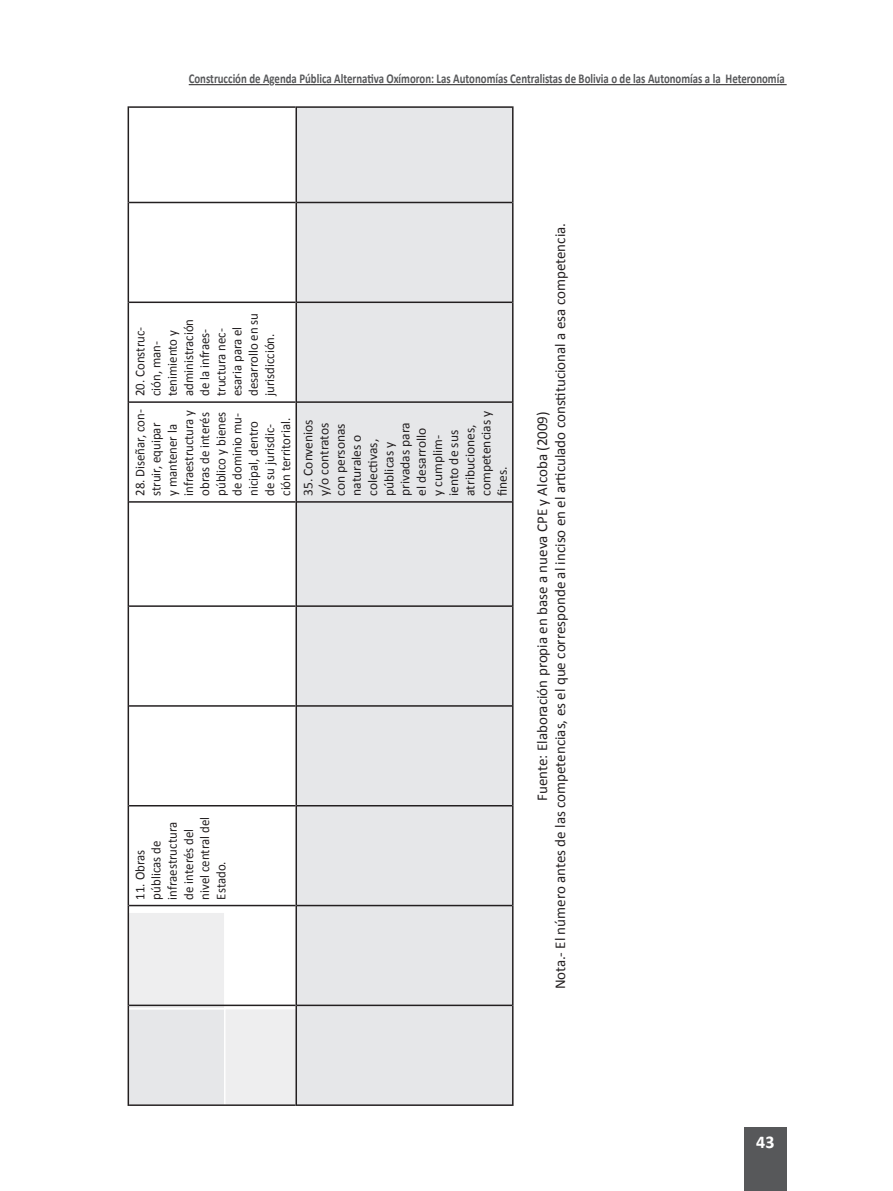
<style>
.page{position:relative;width:893px;height:1191px;background:#fff}
.page>*{position:absolute;margin:0;border:0;box-sizing:border-box;transform-origin:0 0}
.t1{font:700 18px "Calibri";color:#fff}
.t2{font:15px/18px "Calibri";color:#231f20;text-align:center}
.t3{font:13.5px/16.2px "Calibri";color:#231f20;scale:.95 1}
.t4{font:13.5px/16.2px "Calibri";color:#231f20}
.t5{font:700 13.5px "Calibri";color:#57585a;scale:.8 1}
</style>
<div class="page">
<hr style="left:189px;top:84px;width:80px;height:1px;background:#231f20">
<hr style="left:275px;top:84px;width:512px;height:1px;background:#231f20">
<div style="left:744px;top:1127px;width:43px;height:64px;background:#57585a"></div>
<div style="left:128px;top:1008px;width:98px;height:98px;background:#e6e7e9;border:2px solid #fff"></div>
<div style="left:224px;top:1008px;width:98px;height:98px;background:#eeeeef;border:2px solid #fff"></div>
<div style="left:128px;top:911px;width:98px;height:98px;background:#eeeeef;border:2px solid #fff"></div>
<div style="left:297px;top:108px;width:215px;height:996px;background:#e6e7e9"></div>
<hr style="left:128px;top:1005px;width:1px;height:101px;background:#231f20">
<hr style="left:129px;top:1104px;width:166px;height:2px;background:#231f20">
<hr style="left:128px;top:905px;width:1px;height:100px;background:#231f20">
<hr style="left:129px;top:1004px;width:166px;height:2px;background:#231f20">
<hr style="left:128px;top:805px;width:1px;height:100px;background:#231f20">
<hr style="left:129px;top:904px;width:166px;height:2px;background:#231f20">
<hr style="left:128px;top:706px;width:1px;height:99px;background:#231f20">
<hr style="left:129px;top:805px;width:166px;height:1px;background:#231f20">
<hr style="left:128px;top:606px;width:1px;height:100px;background:#231f20">
<hr style="left:129px;top:705px;width:166px;height:1px;background:#231f20">
<hr style="left:128px;top:502px;width:1px;height:104px;background:#231f20">
<hr style="left:129px;top:605px;width:166px;height:2px;background:#231f20">
<hr style="left:128px;top:402px;width:1px;height:100px;background:#231f20">
<hr style="left:129px;top:501px;width:166px;height:1px;background:#231f20">
<hr style="left:128px;top:302px;width:1px;height:100px;background:#231f20">
<hr style="left:129px;top:401px;width:166px;height:2px;background:#231f20">
<hr style="left:128px;top:202px;width:1px;height:100px;background:#231f20">
<hr style="left:129px;top:301px;width:166px;height:2px;background:#231f20">
<hr style="left:128px;top:106px;width:1px;height:96px;background:#231f20">
<hr style="left:129px;top:202px;width:166px;height:1px;background:#231f20">
<hr style="left:129px;top:106px;width:166px;height:2px;background:#231f20">
<hr style="left:295px;top:1005px;width:2px;height:101px;background:#231f20">
<hr style="left:297px;top:1104px;width:215px;height:2px;background:#231f20">
<hr style="left:295px;top:905px;width:2px;height:100px;background:#231f20">
<hr style="left:297px;top:1004px;width:215px;height:2px;background:#231f20">
<hr style="left:295px;top:805px;width:2px;height:100px;background:#231f20">
<hr style="left:297px;top:904px;width:215px;height:2px;background:#231f20">
<hr style="left:295px;top:706px;width:2px;height:99px;background:#231f20">
<hr style="left:297px;top:805px;width:215px;height:1px;background:#231f20">
<hr style="left:295px;top:606px;width:2px;height:100px;background:#231f20">
<hr style="left:297px;top:705px;width:215px;height:1px;background:#231f20">
<hr style="left:295px;top:502px;width:2px;height:104px;background:#231f20">
<hr style="left:297px;top:605px;width:215px;height:2px;background:#231f20">
<hr style="left:295px;top:402px;width:2px;height:100px;background:#231f20">
<hr style="left:297px;top:501px;width:215px;height:1px;background:#231f20">
<hr style="left:295px;top:302px;width:2px;height:100px;background:#231f20">
<hr style="left:297px;top:401px;width:215px;height:2px;background:#231f20">
<hr style="left:295px;top:202px;width:2px;height:100px;background:#231f20">
<hr style="left:297px;top:301px;width:215px;height:2px;background:#231f20">
<hr style="left:295px;top:106px;width:2px;height:96px;background:#231f20">
<hr style="left:297px;top:202px;width:215px;height:1px;background:#231f20">
<hr style="left:297px;top:106px;width:215px;height:2px;background:#231f20">
<hr style="left:512px;top:1005px;width:2px;height:101px;background:#231f20">
<hr style="left:512px;top:905px;width:2px;height:100px;background:#231f20">
<hr style="left:512px;top:805px;width:2px;height:100px;background:#231f20">
<hr style="left:512px;top:706px;width:2px;height:99px;background:#231f20">
<hr style="left:512px;top:606px;width:2px;height:100px;background:#231f20">
<hr style="left:512px;top:502px;width:2px;height:104px;background:#231f20">
<hr style="left:512px;top:402px;width:2px;height:100px;background:#231f20">
<hr style="left:512px;top:302px;width:2px;height:100px;background:#231f20">
<hr style="left:512px;top:202px;width:2px;height:100px;background:#231f20">
<hr style="left:512px;top:106px;width:2px;height:96px;background:#231f20">
<p class="t5" style="left:189px;top:70px;width:746px">Construcción de Agenda Pública Alternativa Oxímoron: Las Autonomías Centralistas de Bolivia o de las Autonomías a la Heteronomía</p>
<p class="t3" style="left:132px;top:396px;width:89px;rotate:-90deg">20. Construc&shy;ción, man&shy;tenimiento y administración de la infraes&shy;tructura nec&shy;esaria para el desarrollo en su jurisdicción.</p>
<p class="t3" style="left:132px;top:496px;width:93px;rotate:-90deg">28. Diseñar, con&shy;struir, equipar<br>y mantener la infraestructura y obras de interés público y bienes de dominio mu&shy;nicipal, dentro de su jurisdic&shy;ción territorial.</p>
<p class="t4" style="left:300px;top:496px;width:87px;rotate:-90deg">35. Convenios y/o contratos con personas naturales o colectivas, públicas y privadas para el desarrollo<br>y cumplim&shy;iento de sus atribuciones, competencias y fines.</p>
<p class="t3" style="left:132px;top:899px;width:88px;rotate:-90deg">11. Obras públicas de infraestructura de interés del nivel central del<br>Estado.</p>
<p class="t2" style="left:533px;top:989px;width:768px;rotate:-90deg">Fuente: Elaboración propia en base a nueva CPE y Alcoba (2009)<br>Nota.- El número antes de las competencias, es el que corresponde al inciso en el articulado constitucional a esa competencia.</p>
<h1 class="t1" style="left:756px;top:1130px;width:20px">43</h1>
</div>
